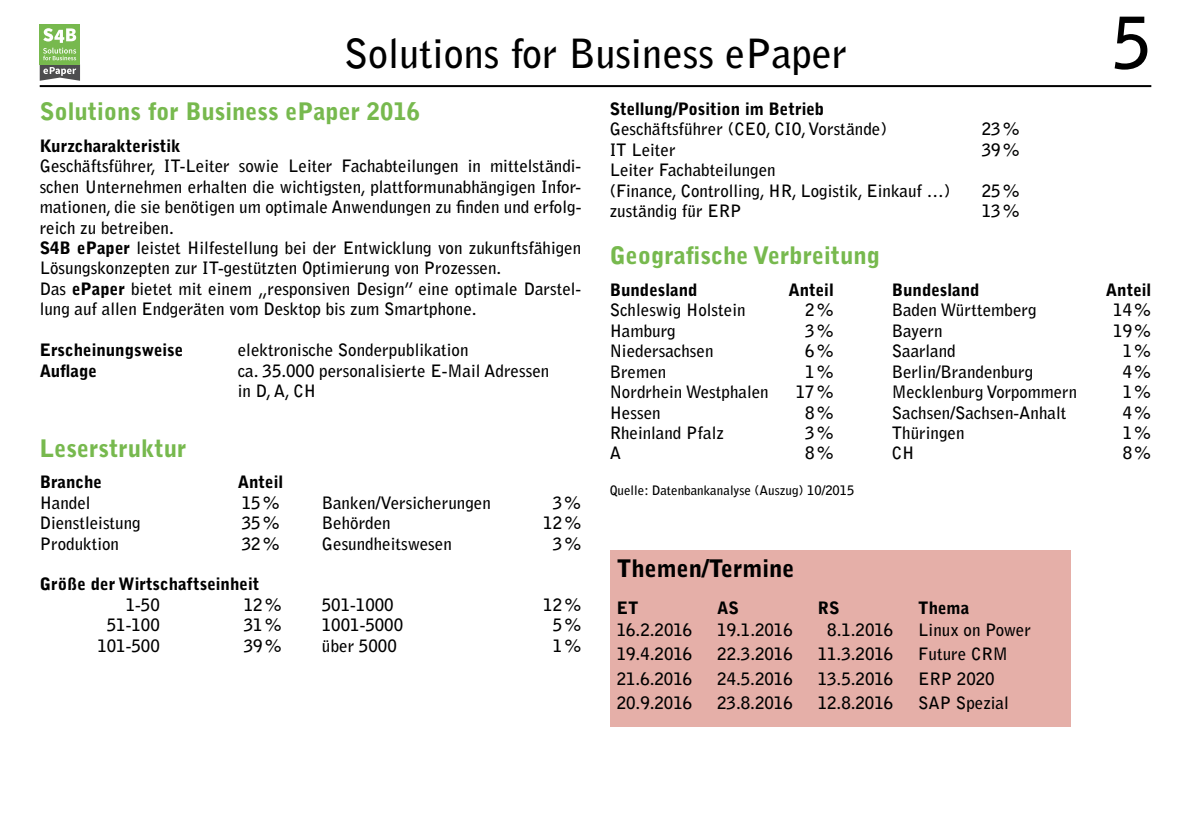
<style>
.page{position:relative;width:1191px;height:840px;background:#fff}
.page>*{position:absolute;margin:0;border:0;box-sizing:border-box;transform-origin:0 0}
.t1{font:700 70px "Bell Gothic Std";color:#000}
.t2{font:700 40px "Bell Gothic Std";color:#000}
.t3{font:900 24px "Bell Gothic Std";color:#77b94e}
.t4{font:900 24px "Bell Gothic Std";color:#000}
.t5{font:700 17px/20.4px "Bell Gothic Std";color:#000}
.t6{font:900 17px "Bell Gothic Std";color:#000}
.t7{font:700 13px "Bell Gothic Std";color:#000}
.s1{font-weight:900}
</style>
<div class="page">
<hr style="left:40px;top:85px;width:1111px;height:2px;background:#000">
<div style="left:609px;top:549px;width:461px;height:177px;background:#e5afa8"></div>
<div style="left:40px;top:24px;width:40px;height:40px;background:#77b94e"></div>
<svg style="left:40px;top:28px;width:40px;height:53px"></svg>
<h1 class="t1" style="left:1112px;top:0;width:40px">5</h1>
<h2 class="t2" style="left:344px;top:29px;width:505px">Solutions for Business ePaper</h2>
<p class="t6" style="left:609px;top:99px;width:216px">Stellung/Position im Betrieb</p>
<p class="t5" style="left:609px;top:119px;width:279px">Geschäftsführer (CEO, CIO, Vorstände)</p>
<p class="t5" style="left:981px;top:119px;width:40px">23%</p>
<p class="t5" style="left:609px;top:139px;width:68px">IT Leiter</p>
<p class="t5" style="left:981px;top:139px;width:40px">39%</p>
<p class="t5" style="left:609px;top:160px;width:342px">Leiter Fachabteilungen<br>(Finance, Controlling, HR, Logistik, Einkauf …)</p>
<h3 class="t3" style="left:40px;top:97px;width:382px">Solutions for Business ePaper 2016</h3>
<p class="t6" style="left:40px;top:136px;width:143px">Kurzcharakteristik</p>
<p class="t5" style="left:40px;top:156px;width:543px">Geschäftsführer, IT-Leiter sowie Leiter Fachabteilungen in mittelständi&shy;schen Unternehmen erhalten die wichtigsten, plattformunabhängigen Infor&shy;mationen, die sie benötigen um optimale Anwendungen zu finden und erfolg&shy;reich zu betreiben.<br><span class="s1">S4B ePaper</span> leistet Hilfestellung bei der Entwicklung von zukunftsfähigen Lösungskonzepten zur IT-gestützten Optimierung von Prozessen.<br>Das <span class="s1">ePaper</span> bietet mit einem „responsiven Design” eine optimale Darstel&shy;lung auf allen Endgeräten vom Desktop bis zum Smartphone.</p>
<p class="t6" style="left:40px;top:340px;width:145px">Erscheinungsweise</p>
<p class="t5" style="left:238px;top:339px;width:232px">elektronische Sonderpublikation</p>
<p class="t6" style="left:40px;top:360px;width:59px">Auflage</p>
<p class="t5" style="left:238px;top:360px;width:313px">ca. 35.000 personalisierte E-Mail Adressen in D, A, CH</p>
<h3 class="t3" style="left:40px;top:433px;width:148px">Leserstruktur</h3>
<p class="t6" style="left:40px;top:472px;width:64px">Branche</p>
<p class="t6" style="left:238px;top:472px;width:47px">Anteil</p>
<p class="t5" style="left:40px;top:492px;width:52px">Handel</p>
<p class="t5" style="left:242px;top:492px;width:40px">15%</p>
<p class="t5" style="left:322px;top:492px;width:170px">Banken/Versicherungen</p>
<p class="t5" style="left:553px;top:492px;width:30px">3%</p>
<p class="t5" style="left:40px;top:512px;width:103px">Dienstleistung</p>
<p class="t5" style="left:242px;top:512px;width:40px">35%</p>
<p class="t5" style="left:322px;top:512px;width:70px">Behörden</p>
<p class="t5" style="left:543px;top:512px;width:40px">12%</p>
<p class="t5" style="left:40px;top:533px;width:81px">Produktion</p>
<p class="t5" style="left:242px;top:533px;width:40px">32%</p>
<p class="t5" style="left:322px;top:533px;width:131px">Gesundheitswesen</p>
<p class="t5" style="left:553px;top:533px;width:30px">3%</p>
<p class="t6" style="left:40px;top:574px;width:221px">Größe der Wirtschaftseinheit</p>
<p class="t5" style="left:126px;top:594px;width:36px">1-50</p>
<p class="t5" style="left:244px;top:594px;width:40px">12%</p>
<p class="t5" style="left:322px;top:594px;width:73px">501-1000</p>
<p class="t5" style="left:543px;top:594px;width:40px">12%</p>
<p class="t5" style="left:107px;top:614px;width:54px">51-100</p>
<p class="t5" style="left:244px;top:614px;width:40px">31%</p>
<p class="t5" style="left:322px;top:614px;width:83px">1001-5000</p>
<p class="t5" style="left:553px;top:614px;width:30px">5%</p>
<p class="t5" style="left:97px;top:635px;width:64px">101-500</p>
<p class="t5" style="left:244px;top:635px;width:40px">39%</p>
<p class="t5" style="left:322px;top:635px;width:76px">über 5000</p>
<p class="t5" style="left:553px;top:635px;width:30px">1%</p>
<p class="t5" style="left:981px;top:180px;width:40px">25%</p>
<p class="t5" style="left:609px;top:200px;width:133px">zuständig für ERP</p>
<p class="t5" style="left:981px;top:200px;width:40px">13%</p>
<h3 class="t3" style="left:609px;top:241px;width:272px">Geografische Verbreitung</h3>
<p class="t6" style="left:609px;top:280px;width:89px">Bundesland</p>
<p class="t6" style="left:788px;top:280px;width:47px">Anteil</p>
<p class="t6" style="left:891px;top:280px;width:89px">Bundesland</p>
<p class="t6" style="left:1106px;top:280px;width:47px">Anteil</p>
<p class="t5" style="left:609px;top:300px;width:137px">Schleswig Holstein</p>
<p class="t5" style="left:805px;top:300px;width:30px">2%</p>
<p class="t5" style="left:891px;top:300px;width:146px">Baden Württemberg</p>
<p class="t5" style="left:1113px;top:300px;width:40px">14%</p>
<p class="t5" style="left:609px;top:320px;width:68px">Hamburg</p>
<p class="t5" style="left:805px;top:320px;width:30px">3%</p>
<p class="t5" style="left:891px;top:320px;width:52px">Bayern</p>
<p class="t5" style="left:1113px;top:320px;width:40px">19%</p>
<p class="t5" style="left:609px;top:341px;width:105px">Niedersachsen</p>
<p class="t5" style="left:805px;top:341px;width:30px">6%</p>
<p class="t5" style="left:891px;top:341px;width:65px">Saarland</p>
<p class="t5" style="left:1122px;top:341px;width:30px">1%</p>
<p class="t5" style="left:609px;top:361px;width:58px">Bremen</p>
<p class="t5" style="left:805px;top:361px;width:30px">1%</p>
<p class="t5" style="left:891px;top:361px;width:143px">Berlin/Brandenburg</p>
<p class="t5" style="left:1122px;top:361px;width:30px">4%</p>
<p class="t5" style="left:609px;top:381px;width:161px">Nordrhein Westphalen</p>
<p class="t5" style="left:795px;top:381px;width:40px">17%</p>
<p class="t5" style="left:891px;top:381px;width:187px">Mecklenburg Vorpommern</p>
<p class="t5" style="left:1122px;top:381px;width:30px">1%</p>
<p class="t5" style="left:609px;top:402px;width:52px">Hessen</p>
<p class="t5" style="left:805px;top:402px;width:30px">8%</p>
<p class="t5" style="left:891px;top:402px;width:176px">Sachsen/Sachsen-Anhalt</p>
<p class="t5" style="left:1122px;top:402px;width:30px">4%</p>
<p class="t5" style="left:609px;top:422px;width:116px">Rheinland Pfalz</p>
<p class="t5" style="left:805px;top:422px;width:30px">3%</p>
<p class="t5" style="left:891px;top:422px;width:74px">Thüringen</p>
<p class="t5" style="left:1122px;top:422px;width:30px">1%</p>
<p class="t5" style="left:609px;top:443px;width:13px">A</p>
<p class="t5" style="left:805px;top:443px;width:30px">8%</p>
<p class="t5" style="left:891px;top:443px;width:24px">CH</p>
<p class="t5" style="left:1122px;top:443px;width:30px">8%</p>
<p class="t7" style="left:609px;top:482px;width:246px">Quelle: Datenbankanalyse (Auszug) 10/2015</p>
<h3 class="t4" style="left:617px;top:553px;width:179px">Themen/Termine</h3>
<p class="t6" style="left:617px;top:598px;width:23px">ET</p>
<p class="t6" style="left:717px;top:598px;width:23px">AS</p>
<p class="t6" style="left:817px;top:598px;width:23px">RS</p>
<p class="t6" style="left:918px;top:598px;width:52px">Thema</p>
<p class="t5" style="left:617px;top:619px;width:77px">16.2.2016</p>
<p class="t5" style="left:717px;top:619px;width:77px">19.1.2016</p>
<p class="t5" style="left:827px;top:619px;width:68px">8.1.2016</p>
<p class="t5" style="left:918px;top:619px;width:114px">Linux on Power</p>
<p class="t5" style="left:617px;top:643px;width:77px">19.4.2016</p>
<p class="t5" style="left:717px;top:643px;width:77px">22.3.2016</p>
<p class="t5" style="left:817px;top:643px;width:77px">11.3.2016</p>
<p class="t5" style="left:918px;top:643px;width:91px">Future CRM</p>
<p class="t5" style="left:616px;top:668px;width:77px">21.6.2016</p>
<p class="t5" style="left:717px;top:668px;width:77px">24.5.2016</p>
<p class="t5" style="left:817px;top:668px;width:77px">13.5.2016</p>
<p class="t5" style="left:918px;top:668px;width:78px">ERP 2020</p>
<p class="t5" style="left:616px;top:692px;width:77px">20.9.2016</p>
<p class="t5" style="left:717px;top:692px;width:77px">23.8.2016</p>
<p class="t5" style="left:817px;top:692px;width:77px">12.8.2016</p>
<p class="t5" style="left:918px;top:692px;width:92px">SAP Spezial</p>
</div>
